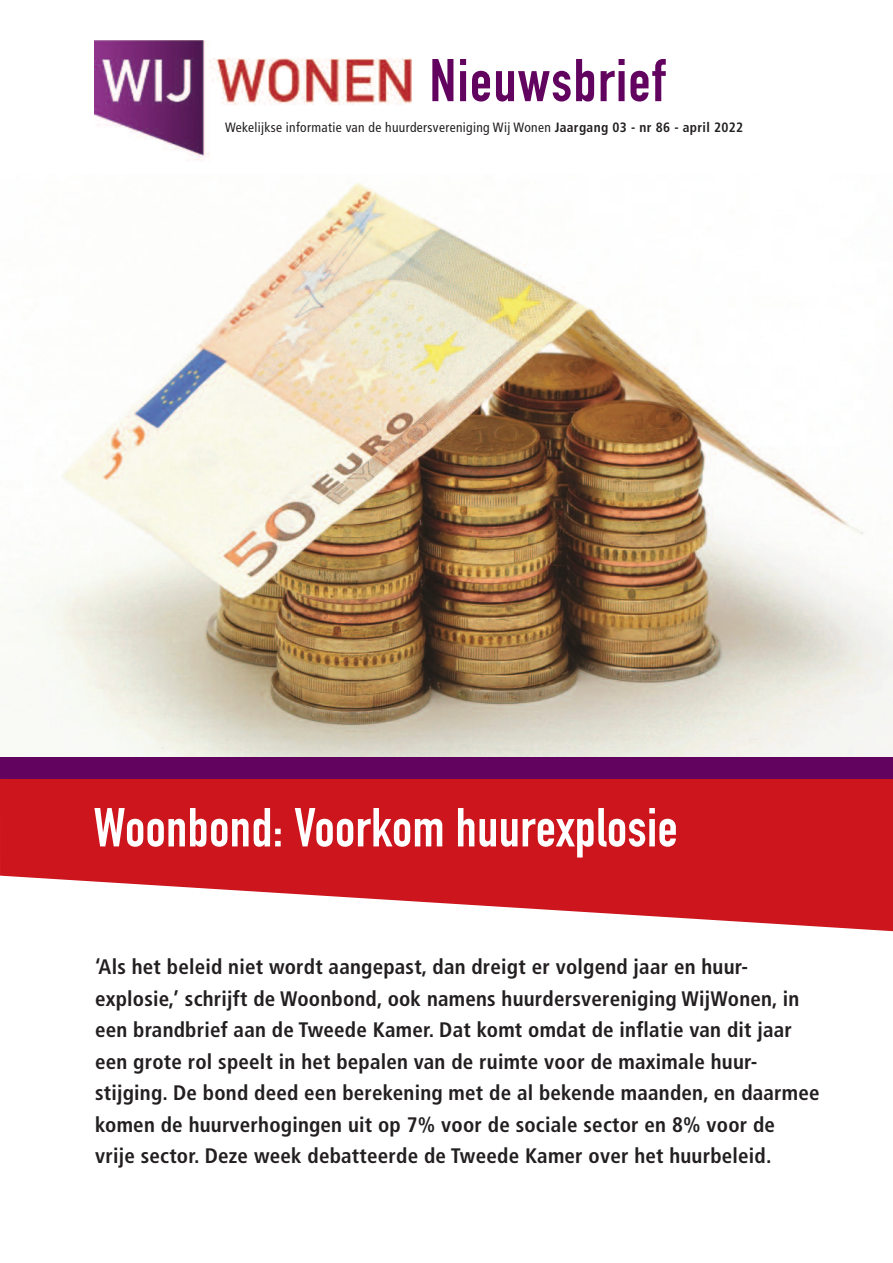
<style>
.page{position:relative;width:893px;height:1263px;background:#fff}
.page>*{position:absolute;margin:0;border:0;box-sizing:border-box;transform-origin:0 0}
.t1{font:59.25px "DIN Engschrift Std";letter-spacing:.025em;color:#62035f}
.t2{font:54px "DIN Engschrift Std";letter-spacing:.01em;color:#fff}
.t3{font:700 condensed 21px/31.5px "Frutiger";letter-spacing:.01em;color:#231f20}
.t4{font:condensed 13.5px "Frutiger";letter-spacing:.025em;color:#231f20}
.s1{font-weight:700}
</style>
<div class="page">
<img style="left:0;top:182px;width:893px;height:575px">
<svg style="left:0;top:778px;width:893px;height:153px;fill:#cd151d"></svg>
<img style="left:95px;top:40px;width:316px;height:122px">
<div style="left:0;top:757px;width:893px;height:21px;background:#62035f"></div>
<h1 class="t1" style="left:430px;top:59px;width:237px">Nieuwsbrief</h1>
<p class="t4" style="left:225px;top:122px;width:520px">Wekelijkse informatie van de huurdersvereniging Wij Wonen <span class="s1">Jaargang 03 - nr 86 - april 2022</span></p>
<h2 class="t2" style="left:94px;top:808px;width:586px">Woonbond: Voorkom huurexplosie</h2>
<p class="t3" style="left:95px;top:953px;width:726px">‘Als het beleid niet wordt aangepast, dan dreigt er volgend jaar en huur&shy;explosie,’ schrijft de Woonbond, ook namens huurdersvereniging WijWonen, in een brandbrief aan de Tweede Kamer. Dat komt omdat de inflatie van dit jaar een grote rol speelt in het bepalen van de ruimte voor de maximale huur&shy;stijging. De bond deed een berekening met de al bekende maanden, en daarmee komen de huurverhogingen uit op 7% voor de sociale sector en 8% voor de vrije sector. Deze week debatteerde de Tweede Kamer over het huurbeleid.</p>
</div>
